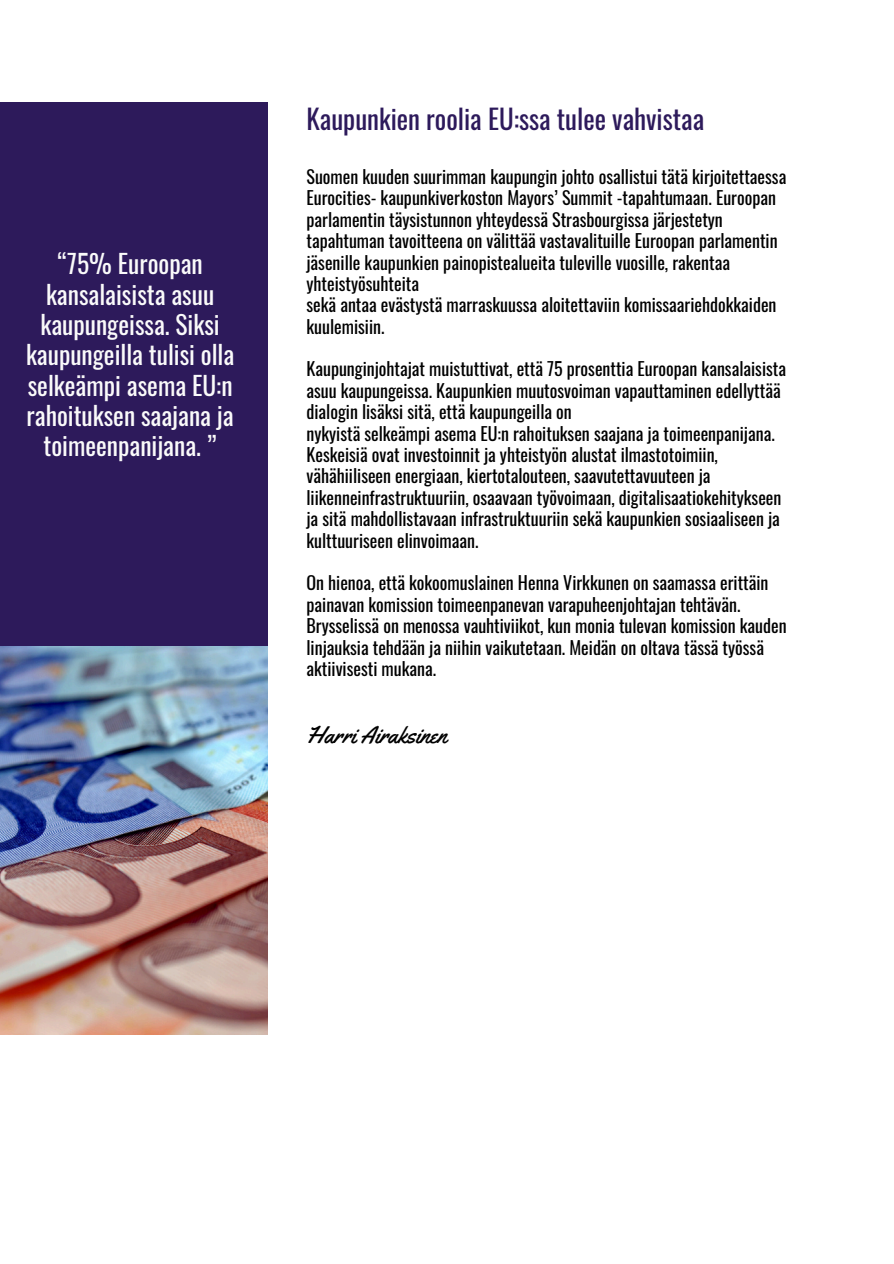
<style>
.page{position:relative;width:894px;height:1264px;background:#fff}
.page>*{position:absolute;margin:0;border:0;box-sizing:border-box;transform-origin:0 0}
.t1{font:27px "Oswald";color:#2d1a5b}
.t2{font:25.5px/30.3px "Oswald";color:#fafafa;text-align:center}
.t3{font:24px "Yellowtail";color:#000}
.t4{font:18px/21.3px "Oswald";color:#000}
</style>
<div class="page">
<div style="left:0;top:102px;width:268px;height:544px;background:#2d1a5b"></div>
<img style="left:0;top:647px;width:268px;height:387px">
<p class="t2" style="left:26px;top:247px;width:210px">“75% Euroopan kansalaisista asuu kaupungeissa. Siksi kaupungeilla tulisi olla selkeämpi asema EU:n rahoituksen saajana ja toimeenpanijana. ”</p>
<h2 class="t1" style="left:306px;top:98px;width:399px">Kaupunkien roolia EU:ssa tulee vahvistaa</h2>
<h1 class="t4" style="left:306px;top:165px;width:481px">Suomen kuuden suurimman kaupungin johto osallistui tätä kirjoitettaessa Eurocities- kaupunkiverkoston Mayors’ Summit -tapahtumaan. Euroopan parlamentin täysistunnon yhteydessä Strasbourgissa järjestetyn tapahtuman tavoitteena on välittää vastavalituille Euroopan parlamentin jäsenille kaupunkien painopistealueita tuleville vuosille, rakentaa yhteistyösuhteita</h1>
<p class="t4" style="left:306px;top:293px;width:471px">sekä antaa evästystä marraskuussa aloitettaviin komissaariehdokkaiden kuulemisiin.</p>
<p class="t4" style="left:306px;top:358px;width:481px">Kaupunginjohtajat muistuttivat, että 75 prosenttia Euroopan kansalaisista asuu kaupungeissa. Kaupunkien muutosvoiman vapauttaminen edellyttää dialogin lisäksi sitä, että kaupungeilla on</p>
<p class="t4" style="left:306px;top:422px;width:476px">nykyistä selkeämpi asema EU:n rahoituksen saajana ja toimeenpanijana.<br>Keskeisiä ovat investoinnit ja yhteistyön alustat ilmastotoimiin, vähähiiliseen energiaan, kiertotalouteen, saavutettavuuteen ja liikenneinfrastruktuuriin, osaavaan työvoimaan, digitalisaatiokehitykseen ja sitä mahdollistavaan infrastruktuuriin sekä kaupunkien sosiaaliseen ja kulttuuriseen elinvoimaan.</p>
<p class="t4" style="left:306px;top:571px;width:481px">On hienoa, että kokoomuslainen Henna Virkkunen on saamassa erittäin painavan komission toimeenpanevan varapuheenjohtajan tehtävän.<br>Brysselissä on menossa vauhtiviikot, kun monia tulevan komission kauden linjauksia tehdään ja niihin vaikutetaan. Meidän on oltava tässä työssä aktiivisesti mukana.</p>
<p class="t3" style="left:306px;top:720px;width:142px">Harri Airaksinen</p>
</div>
